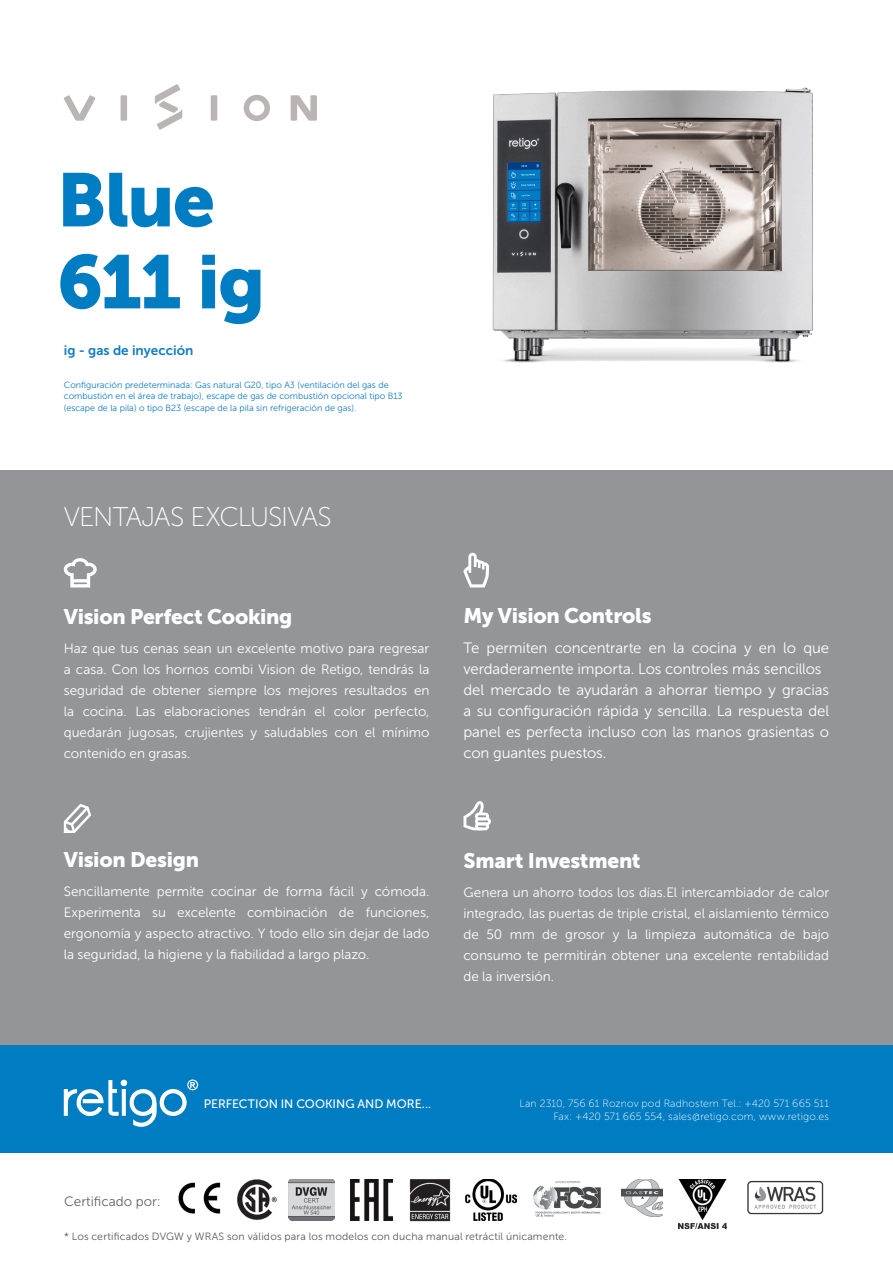
<style>
.page{position:relative;width:893px;height:1263px;background:#fff}
.page>*{position:absolute;margin:0;border:0;box-sizing:border-box;transform-origin:0 0}
.t1{font:75px "Museo Sans 900";letter-spacing:-.025em;color:#007cc2}
.t2{font:27px "Museo Sans 100";letter-spacing:-.04em;color:#fff}
.t3{font:21px "Museo Sans 900";letter-spacing:-.015em;color:#fff}
.Podnadpis{font:15px/21px "Museo Sans 300";letter-spacing:-.005em;color:#fff}
.Podnadpis-2{font:13.5px/21px "Museo Sans 300";letter-spacing:-.005em;color:#fff;text-align:justify}
.t4{font:13.5px "Museo Sans 700";color:#127cc1}
.t5{font:13.5px "Museo Sans 300";color:#636366}
.t6{font:12.15px "Museo Sans 500";color:#fff}
.t7{font:10.5px/13.5px "Museo Sans 100";letter-spacing:.015em;color:#fff;text-align:right}
.t8{font:10.5px "Museo Sans 300";letter-spacing:.015em;color:#57585a}
.t9{font:9px "Museo Sans 300";color:#127cc1}
</style>
<div class="page">
<div style="left:0;top:1044px;width:893px;height:108px;background:#007cc2"></div>
<svg style="left:64px;top:1079px;width:134px;height:48px"></svg>
<img style="left:178px;top:1182px;width:43px;height:32px">
<img style="left:237px;top:1179px;width:40px;height:41px">
<img style="left:288px;top:1179px;width:47px;height:41px">
<img style="left:351px;top:1179px;width:41px;height:41px">
<img style="left:409px;top:1179px;width:41px;height:42px">
<img style="left:533px;top:1181px;width:68px;height:36px">
<img style="left:621px;top:1179px;width:42px;height:37px">
<img style="left:678px;top:1179px;width:49px;height:49px">
<img style="left:466px;top:1179px;width:51px;height:41px">
<img style="left:747px;top:1180px;width:77px;height:35px">
<div style="left:0;top:470px;width:893px;height:574px;background:#939598"></div>
<img style="left:492px;top:87px;width:321px;height:276px">
<svg style="left:244px;top:95px;width:26px;height:26px"></svg>
<svg style="left:155px;top:84px;width:27px;height:46px"></svg>
<svg style="left:64px;top:95px;width:32px;height:26px"></svg>
<div style="left:211px;top:95px;width:6px;height:26px;background:#bab5b4"></div>
<div style="left:121px;top:95px;width:6px;height:26px;background:#bab5b4"></div>
<svg style="left:291px;top:95px;width:26px;height:26px"></svg>
<svg style="left:64px;top:558px;width:33px;height:29px"></svg>
<svg style="left:64px;top:804px;width:27px;height:29px"></svg>
<svg style="left:463px;top:553px;width:26px;height:34px"></svg>
<svg style="left:463px;top:801px;width:28px;height:29px"></svg>
<h1 class="t1" style="left:57px;top:158px;width:160px">Blue</h1>
<h1 class="t1" style="left:57px;top:239px;width:210px">611 ig</h1>
<p class="t4" style="left:64px;top:342px;width:131px">ig - gas de inyección</p>
<p class="t9" style="left:64px;top:380px;width:326px">Configuración predeterminada: Gas natural G20, tipo A3 (ventilación del gas de</p>
<p class="t9" style="left:64px;top:391px;width:340px">combustión en el área de trabajo), escape de gas de combustión opcional tipo B13</p>
<p class="t9" style="left:64px;top:403px;width:294px">(escape de la pila) o tipo B23 (escape de la pila sin refrigeración de gas).</p>
<h2 class="t2" style="left:64px;top:503px;width:270px">VENTAJAS EXCLUSIVAS</h2>
<h3 class="t3" style="left:64px;top:604px;width:230px">Vision Perfect Cooking</h3>
<p class="Podnadpis-2" style="left:64px;top:638px;width:367px">Haz que tus cenas sean un excelente motivo para regresar a casa. Con los hornos combi Vision de Retigo, tendrás la seguridad de obtener siempre los mejores resultados en la cocina. Las elaboraciones tendrán el color perfecto, quedarán jugosas, crujientes y saludables con el mínimo contenido en grasas.</p>
<h3 class="t3" style="left:463px;top:604px;width:190px">My Vision Controls</h3>
<p class="Podnadpis" style="left:463px;top:637px;width:367px">Te permiten concentrarte en la cocina y en lo que verdaderamente importa. Los controles más sencillos</p>
<p class="Podnadpis" style="left:463px;top:679px;width:367px;text-align:justify">del mercado te ayudarán a ahorrar tiempo y gracias a su configuración rápida y sencilla. La respuesta del panel es perfecta incluso con las manos grasientas o con guantes puestos.</p>
<h3 class="t3" style="left:64px;top:847px;width:137px">Vision Design</h3>
<p class="Podnadpis-2" style="left:64px;top:881px;width:367px">Sencillamente permite cocinar de forma fácil y cómoda.<br>Experimenta su excelente combinación de funciones, ergonomía y aspecto atractivo. Y todo ello sin dejar de lado la seguridad, la higiene y la fiabilidad a largo plazo.</p>
<h3 class="t3" style="left:463px;top:848px;width:179px">Smart Investment</h3>
<p class="Podnadpis-2" style="left:463px;top:882px;width:367px">Genera un ahorro todos los días.El intercambiador de calor integrado, las puertas de triple cristal, el aislamiento térmico de 50 mm de grosor y la limpieza automática de bajo consumo te permitirán obtener una excelente rentabilidad de la inversión.</p>
<p class="t6" style="left:204px;top:1097px;width:229px">PERFECTION IN COOKING AND MORE...</p>
<p class="t7" style="left:519px;top:1096px;width:311px">Lan 2310, 756 61 Roznov pod Radhostem Tel.: +420 571 665 511<br>Fax: +420 571 665 554, sales@retigo.com, www.retigo.com</p>
<p class="t7" style="left:553px;top:1110px;width:277px">Fax: +420 571 665 554, sales@retigo.com, www.retigo.es</p>
<p class="t5" style="left:64px;top:1194px;width:98px">Certificado por:</p>
<p class="t8" style="left:64px;top:1231px;width:505px">* Los certificados DVGW y WRAS son válidos para los modelos con ducha manual retráctil únicamente.</p>
</div>
